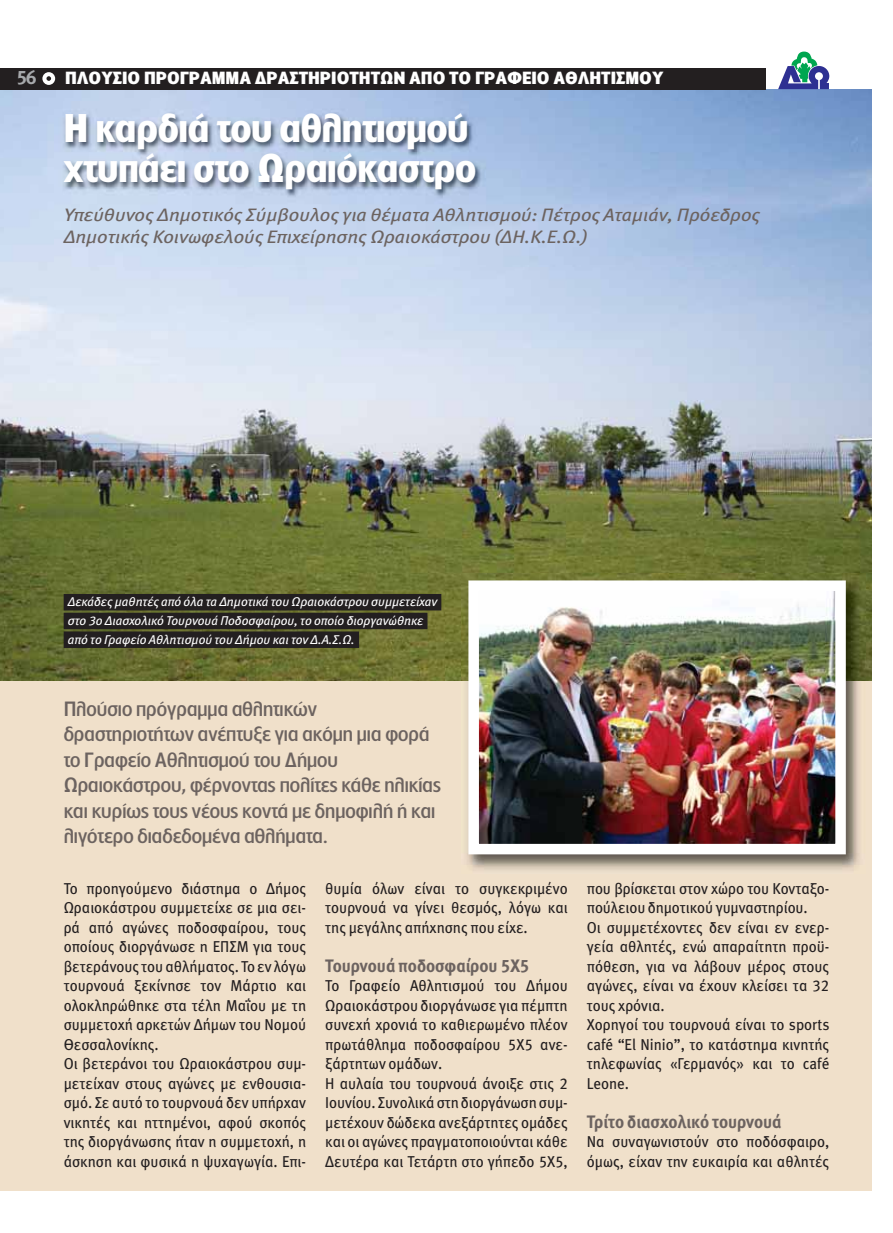
<style>
.page{position:relative;width:893px;height:1233px;background:#fff}
.page>*{position:absolute;margin:0;border:0;box-sizing:border-box;transform-origin:0 0}
.t1{font:700 37.5px/40.5px "PF Lounge";color:#fff}
.t2{font:500 19.5px/25.5px "PF Lounge";color:#6c6360}
.t3{font:19.5px "Meta Bold Greek LF";color:#a7a9ac}
.t4{font:italic 18px/22.5px "Meta Book Greek LF";color:#6c6360;scale:1.1 1}
.t5{font:18px "Meta Bold Greek LF";color:#6c6360;scale:.95 1}
.t6{font:700 16.5px "PF Lounge";color:#fff;scale:1.1 1}
.t7{font:15.75px/19.5px "Meta Book Greek LF";color:#231f20;scale:.95 1}
.t8{font:italic 12.75px/18.8px "Meta Book Greek LF";color:#fff}
</style>
<div class="page">
<div style="left:0;top:680px;width:872px;height:510px;background:#f0e0ca"></div>
<img style="left:0;top:89px;width:872px;height:591px">
<div style="left:0;top:68px;width:765px;height:21px;background:#231f20"></div>
<svg style="left:42px;top:72px;width:13px;height:13px"></svg>
<svg style="left:46px;top:76px;width:5px;height:5px"></svg>
<svg style="left:778px;top:52px;width:51px;height:37px"></svg>
<img style="left:461px;top:574px;width:404px;height:296px">
<img style="left:479px;top:591px;width:356px;height:252px">
<div style="left:468px;top:580px;width:378px;height:274px;border:10px solid #fff"></div>
<img style="left:54px;top:101px;width:818px;height:165px">
<div style="left:64px;top:594px;width:377px;height:16px;background:#231f20"></div>
<div style="left:64px;top:613px;width:363px;height:16px;background:#231f20"></div>
<div style="left:64px;top:631px;width:295px;height:17px;background:#231f20"></div>
<p class="t3" style="left:17px;top:69px;width:22px">56</p>
<p class="t6" style="left:65px;top:69px;width:545px">ΠΛΟΥΣΙΟ ΠΡΟΓΡΑΜΜΑ ΔΡΑΣΤΗΡΙΟΤΗΤΩΝ ΑΠΟ ΤΟ ΓΡΑΦΕΙΟ ΑΘΛΗΤΙΣΜΟΥ</p>
<h1 class="t1" style="left:64px;top:108px;width:414px">Η καρδιά του αθλητισμού χτυπάει στο Ωραιόκαστρο</h1>
<p class="t4" style="left:64px;top:205px;width:634px">Υπεύθυνος Δημοτικός Σύμβουλος για θέματα Αθλητισμού: Πέτρος Αταμιάν, Πρόεδρος<br>Δημοτικής Κοινωφελούς Επιχείρησης Ωραιοκάστρου (ΔΗ.Κ.Ε.Ω.)</p>
<p class="t8" style="left:68px;top:594px;width:371px">Δεκάδες μαθητές από όλα τα Δημοτικά του Ωραιοκάστρου συμμετείχαν στο 3ο Διασχολικό Τουρνουά Ποδοσφαίρου, το οποίο διοργανώθηκε από το Γραφείο Αθλητισμού του Δήμου και τον Δ.Α.Σ.Ω.</p>
<p class="t2" style="left:64px;top:696px;width:379px">Πλούσιο πρόγραμμα αθλητικών δραστηριοτήτων ανέπτυξε για ακόμη μια φορά το Γραφείο Αθλητισμού του Δήμου Ωραιοκάστρου, φέρνοντας πολίτες κάθε ηλικίας και κυρίως τους νέους κοντά με δημοφιλή ή και λιγότερο διαδεδομένα αθλήματα.</p>
<p class="t7" style="left:64px;top:880px;width:257px">Το προηγούμενο διάστημα ο Δήμος Ωραιοκάστρου συμμετείχε σε μια σει&shy;ρά από αγώνες ποδοσφαίρου, τους οποίους διοργάνωσε η ΕΠΣΜ για τους βετεράνους του αθλήματος. Το εν λόγω τουρνουά ξεκίνησε τον Μάρτιο και ολοκληρώθηκε στα τέλη Μαΐου με τη συμμετοχή αρκετών Δήμων του Νομού Θεσσαλονίκης.<br>Οι βετεράνοι του Ωραιοκάστρου συμ&shy;μετείχαν στους αγώνες με ενθουσια&shy;σμό. Σε αυτό το τουρνουά δεν υπήρχαν νικητές και ηττημένοι, αφού σκοπός της διοργάνωσης ήταν η συμμετοχή, η άσκηση και φυσικά η ψυχαγωγία. Επι-</p>
<p class="t7" style="left:325px;top:880px;width:257px;text-align:justify">θυμία όλων είναι το συγκεκριμένο τουρνουά να γίνει θεσμός, λόγω και της μεγάλης απήχησης που είχε.</p>
<p class="t5" style="left:325px;top:958px;width:216px">Τουρνουά ποδοσφαίρου 5Χ5</p>
<p class="t7" style="left:325px;top:977px;width:257px">Το Γραφείο Αθλητισμού του Δήμου Ωραιοκάστρου διοργάνωσε για πέμπτη συνεχή χρονιά το καθιερωμένο πλέον πρωτάθλημα ποδοσφαίρου 5Χ5 ανε&shy;ξάρτητων ομάδων.<br>Η αυλαία του τουρνουά άνοιξε στις 2<br>Ιουνίου. Συνολικά στη διοργάνωση συμ&shy;μετέχουν δώδεκα ανεξάρτητες ομάδες και οι αγώνες πραγματοποιούνται κάθε Δευτέρα και Τετάρτη στο γήπεδο 5Χ5,</p>
<p class="t7" style="left:587px;top:880px;width:257px">που βρίσκεται στον χώρο του Κονταξο&shy;πούλειου δημοτικού γυμναστηρίου.<br>Οι συμμετέχοντες δεν είναι εν ενερ&shy;γεία αθλητές, ενώ απαραίτητη προϋ&shy;πόθεση, για να λάβουν μέρος στους αγώνες, είναι να έχουν κλείσει τα 32 τους χρόνια.<br>Χορηγοί του τουρνουά είναι το sports café “El Ninio”, το κατάστημα κινητής τηλεφωνίας «Γερμανός» και το café<br>Leone.</p>
<p class="t5" style="left:587px;top:1114px;width:207px">Τρίτο διασχολικό τουρνουά</p>
<p class="t7" style="left:587px;top:1133px;width:257px">Να συναγωνιστούν στο ποδόσφαιρο, όμως, είχαν την ευκαιρία και αθλητές</p>
</div>
